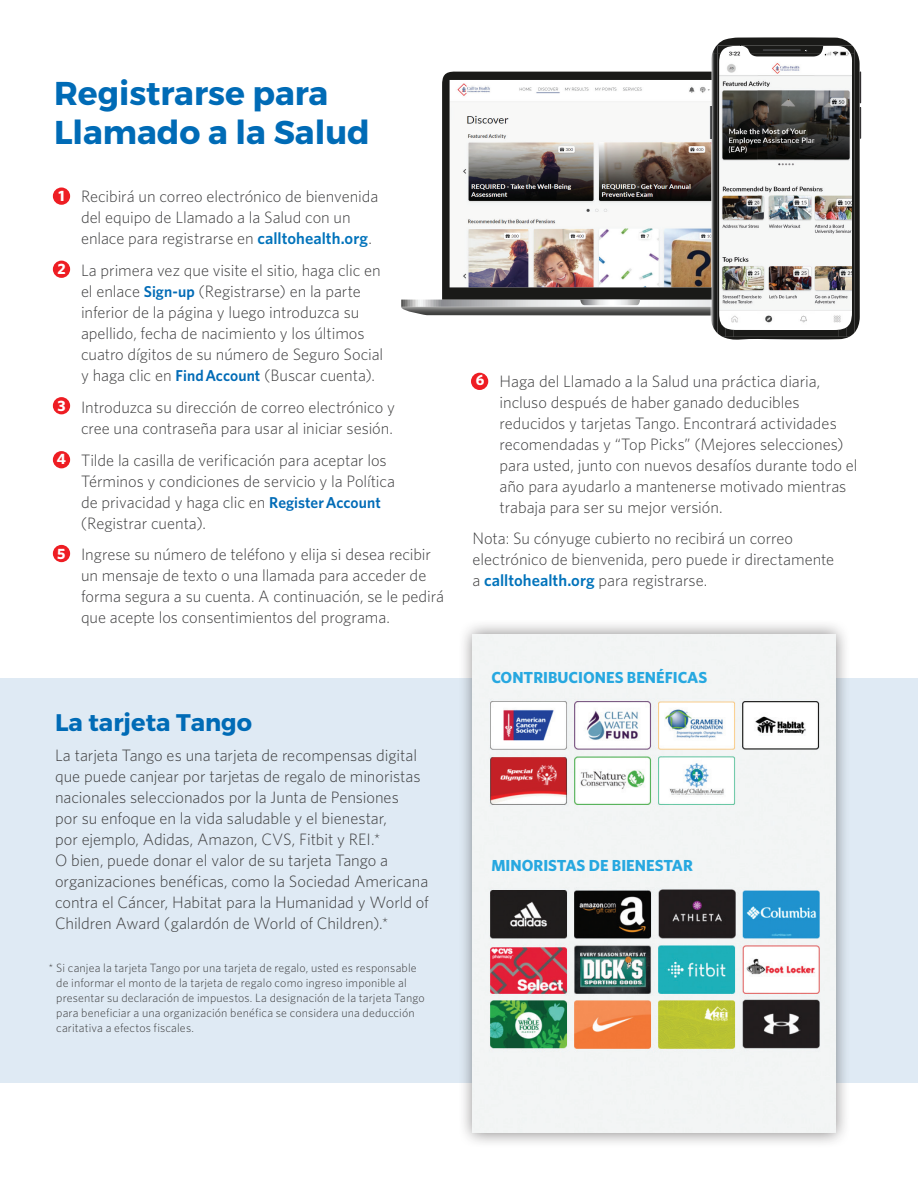
<style>
.page{position:relative;width:918px;height:1188px;background:#fff}
.page>*{position:absolute;margin:0;border:0;box-sizing:border-box;transform-origin:0 0}
.t1{font:700 33px/39px "Montserrat";color:#006bb6}
.t2{font:700 24px "Montserrat";color:#006bb6}
.t3{font:300 16.5px/21px "Whitney";letter-spacing:-.005em;color:#3e3e3f}
.t4{font:700 16.05px "Whitney";color:#27a8e0}
.t5{font:300 12px/15px "Whitney";letter-spacing:.01em;color:#3e3e3f}
.s1{font-weight:700;font-size:15px;color:#fff}
.s2{font-weight:600;color:#0273bb}
.s3{font-weight:600;font-size:15.75px;color:#006bb6}
</style>
<div class="page">
<div style="left:0;top:678px;width:918px;height:405px;background:#dfeaf4"></div>
<div style="left:458px;top:619px;width:393px;height:529px;background:#231f20;opacity:.55"></div>
<img style="left:473px;top:634px;width:363px;height:499px">
<div style="left:53px;top:188px;width:17px;height:17px;background:#ee1d23;border-radius:50%"></div>
<div style="left:53px;top:261px;width:17px;height:17px;background:#ee1d23;border-radius:50%"></div>
<div style="left:53px;top:397px;width:17px;height:17px;background:#ee1d23;border-radius:50%"></div>
<div style="left:53px;top:451px;width:17px;height:17px;background:#ee1d23;border-radius:50%"></div>
<div style="left:53px;top:545px;width:17px;height:17px;background:#ee1d23;border-radius:50%"></div>
<div style="left:471px;top:373px;width:17px;height:17px;background:#ee1d23;border-radius:50%"></div>
<img style="left:442px;top:71px;width:268px;height:229px">
<img style="left:726px;top:75px;width:32px;height:225px">
<img style="left:814px;top:54px;width:32px;height:246px">
<img style="left:758px;top:63px;width:56px;height:236px">
<img style="left:726px;top:54px;width:22px;height:134px">
<img style="left:712px;top:37px;width:140px;height:17px">
<img style="left:710px;top:54px;width:8px;height:246px">
<img style="left:711px;top:72px;width:1px;height:228px">
<img style="left:854px;top:48px;width:6px;height:252px">
<img style="left:718px;top:46px;width:136px;height:8px">
<img style="left:718px;top:54px;width:8px;height:246px">
<img style="left:751px;top:54px;width:70px;height:3px">
<img style="left:846px;top:54px;width:8px;height:246px">
<svg style="left:401px;top:300px;width:459px;height:40px"></svg>
<img style="left:734px;top:330px;width:104px;height:7px">
<svg style="left:763px;top:48px;width:45px;height:4px"></svg>
<img style="left:860px;top:72px;width:1px;height:31px">
<img style="left:710px;top:106px;width:1px;height:32px">
<img style="left:859px;top:107px;width:2px;height:32px">
<h1 class="t1" style="left:54px;top:75px;width:317px">Registrarse para<br>Llamado a la Salud</h1>
<p class="t3" style="left:81px;top:185px;width:299px;text-indent:-23px"><span class="s1">1</span> Recibirá un correo electrónico de bienvenida del equipo de Llamado a la Salud con un enlace para registrarse en <span class="s2">calltohealth.org</span>.</p>
<p class="t3" style="left:81px;top:259px;width:304px;text-indent:-24px"><span class="s1">2</span> La primera vez que visite el sitio, haga clic en el enlace <span class="s3">Sign-up</span> (Registrarse) en la parte inferior de la página y luego introduzca su apellido, fecha de nacimiento y los últimos cuatro dígitos de su número de Seguro Social y haga clic en <span class="s3">Find Account</span> (Buscar cuenta).</p>
<p class="t3" style="left:57px;top:396px;width:339px;text-align:right"><span class="s1">3</span> Introduzca su dirección de correo electrónico y cree una contraseña para usar al iniciar sesión.</p>
<p class="t3" style="left:81px;top:449px;width:316px;text-indent:-24px"><span class="s1">4</span> Tilde la casilla de verificación para aceptar los Términos y condiciones de servicio y la Política de privacidad y haga clic en <span class="s3">Register Account </span>(Registrar cuenta).</p>
<p class="t3" style="left:81px;top:544px;width:365px;text-indent:-24px"><span class="s1">5</span> Ingrese su número de teléfono y elija si desea recibir un mensaje de texto o una llamada para acceder de forma segura a su cuenta. A continuación, se le pedirá que acepte los consentimientos del programa.</p>
<h2 class="t2" style="left:55px;top:707px;width:199px">La tarjeta Tango</h2>
<p class="t3" style="left:55px;top:744px;width:375px">La tarjeta Tango es una tarjeta de recompensas digital que puede canjear por tarjetas de regalo de minoristas nacionales seleccionados por la Junta de Pensiones<br>por su enfoque en la vida saludable y el bienestar,<br>por ejemplo, Adidas, Amazon, CVS, Fitbit y REI.*<br>O bien, puede donar el valor de su tarjeta Tango a organizaciones benéficas, como la Sociedad Americana contra el Cáncer, Habitat para la Humanidad y World of Children Award (galardón de World of Children).*</p>
<p class="t5" style="left:56px;top:960px;width:370px;text-indent:-8px">* Si canjea la tarjeta Tango por una tarjeta de regalo, usted es responsable de informar el monto de la tarjeta de regalo como ingreso imponible al presentar su declaración de impuestos. La designación de la tarjeta Tango para beneficiar a una organización benéfica se considera una deducción caritativa a efectos fiscales.</p>
<p class="t3" style="left:500px;top:370px;width:360px;text-indent:-24px"><span class="s1">6</span> Haga del Llamado a la Salud una práctica diaria, incluso después de haber ganado deducibles reducidos y tarjetas Tango. Encontrará actividades recomendadas y “Top Picks” (Mejores selecciones) para usted, junto con nuevos desafíos durante todo el año para ayudarlo a mantenerse motivado mientras trabaja para ser su mejor versión.</p>
<p class="t3" style="left:473px;top:528px;width:363px">Nota: Su cónyuge cubierto no recibirá un correo electrónico de bienvenida, pero puede ir directamente a <span class="s2">calltohealth.org</span> para registrarse.</p>
<p class="t4" style="left:491px;top:667px;width:217px">CONTRIBUCIONES BENÉFICAS</p>
<p class="t4" style="left:491px;top:855px;width:203px">MINORISTAS DE BIENESTAR</p>
</div>
